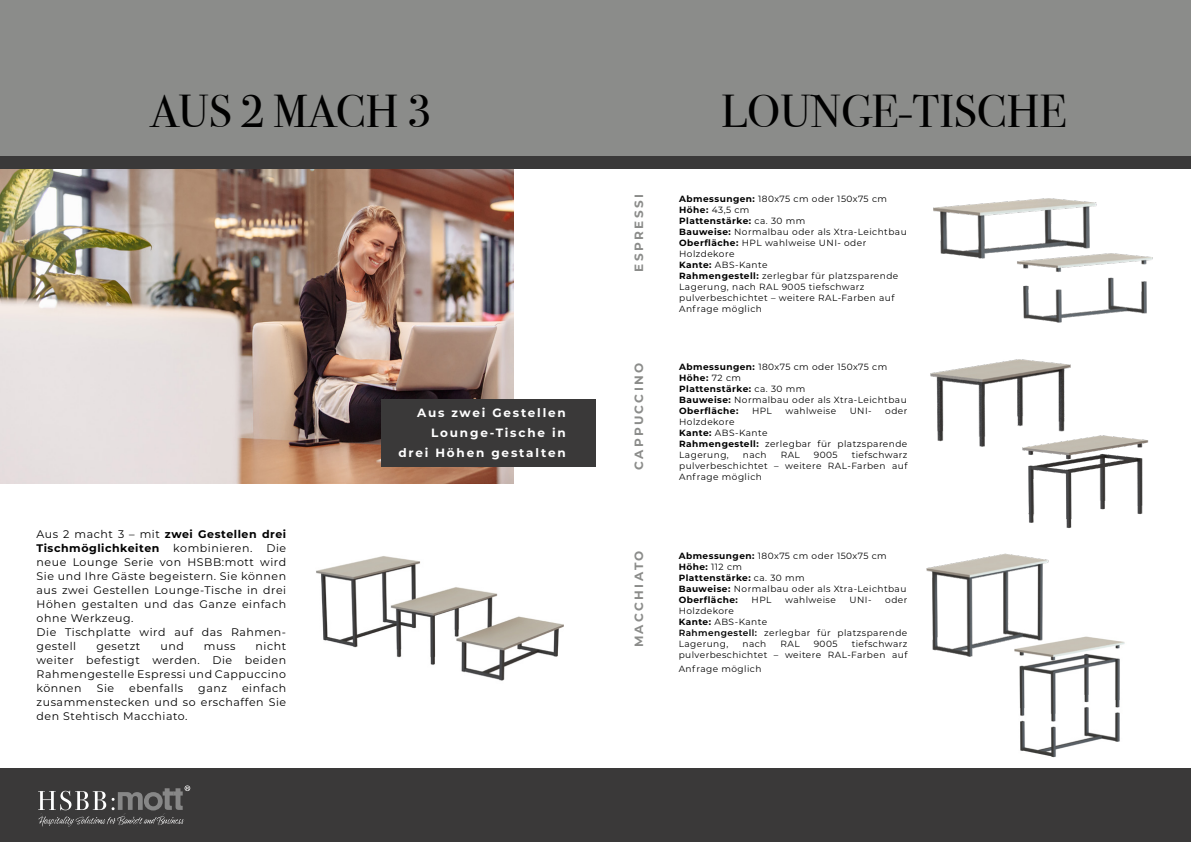
<style>
.page{position:relative;width:1191px;height:842px;background:#fff}
.page>*{position:absolute;margin:0;border:0;box-sizing:border-box;transform-origin:0 0}
.t1{font:46px "Bodoni Svty Two ITCTT";color:#000}
.t2{font:700 12px/20px "Montserrat";letter-spacing:.15em;color:#fff;text-align:right}
.t3{font:700 12px "Montserrat";letter-spacing:.2em;color:#8b8c8a}
.t4{font:11px/14px "Montserrat";letter-spacing:.05em;color:#000;text-align:justify}
.t5{font:700 11px/14px "Montserrat";letter-spacing:.05em;color:#000}
.t6{font:9px/11px "Montserrat";letter-spacing:.05em;color:#000}
.s1{font-weight:400}
.s2{font-weight:700}
.s3{font-weight:600}
</style>
<div class="page">
<img style="left:0;top:169px;width:513px;height:314px">
<div style="left:381px;top:400px;width:214px;height:67px;background:#3a3939"></div>
<div style="left:0;top:0;width:1191px;height:156px;background:#8b8c8a"></div>
<div style="left:0;top:769px;width:1191px;height:73px;background:#3a3939"></div>
<div style="left:0;top:156px;width:1191px;height:13px;background:#3a3939"></div>
<img style="left:316px;top:556px;width:248px;height:125px">
<img style="left:933px;top:198px;width:164px;height:61px">
<img style="left:1009px;top:242px;width:144px;height:81px">
<img style="left:930px;top:359px;width:141px;height:88px">
<img style="left:1020px;top:433px;width:129px;height:95px">
<img style="left:1019px;top:636px;width:106px;height:121px">
<img style="left:926px;top:553px;width:127px;height:109px">
<svg style="left:38px;top:785px;width:152px;height:41px"></svg>
<h1 class="t1" style="left:150px;top:74px;width:283px">AUS 2 MACH 3</h1>
<p class="t5" style="left:37px;top:527px;width:251px"><span class="s1">Aus 2 macht 3 – mit</span> zwei Gestellen drei<br>Tischmöglichkeiten</p>
<p class="t4" style="left:37px;top:541px;width:251px;text-align:left;text-indent:230px">Die neue Lounge Serie von HSBB:mott wird<br>Sie und Ihre Gäste begeistern. Sie können aus zwei Gestellen Lounge-Tische in drei<br>Höhen gestalten und das Ganze einfach ohne Werkzeug.<br>Die Tischplatte wird auf das Rahmen&shy;gestell</p>
<p class="t4" style="left:173px;top:541px;width:81px">kombinieren.</p>
<p class="t4" style="left:37px;top:639px;width:251px;text-indent:219px">nicht weiter befestigt werden. Die beiden Rahmengestelle Espressi und Cappuccino können</p>
<p class="t4" style="left:96px;top:639px;width:46px">gesetzt</p>
<p class="t4" style="left:160px;top:639px;width:25px">und</p>
<p class="t4" style="left:204px;top:639px;width:33px">muss</p>
<p class="t4" style="left:37px;top:681px;width:251px;text-indent:205px">einfach zusammenstecken und so erschaffen Sie den Stehtisch Macchiato.</p>
<p class="t4" style="left:97px;top:681px;width:19px">Sie</p>
<p class="t4" style="left:129px;top:681px;width:55px">ebenfalls</p>
<p class="t4" style="left:198px;top:681px;width:30px">ganz</p>
<h2 class="t2" style="left:398px;top:402px;width:169px">Aus zwei Gestellen<br>Lounge-Tische in drei Höhen gestalten</h2>
<h2 class="t3" style="left:630px;top:272px;width:79px;rotate:-90deg">ESPRESSI</h2>
<h2 class="t3" style="left:630px;top:470px;width:109px;rotate:-90deg">CAPPUCCINO</h2>
<h2 class="t3" style="left:630px;top:647px;width:98px;rotate:-90deg">MACCHIATO</h2>
<h1 class="t1" style="left:721px;top:74px;width:347px">LOUNGE-TISCHE</h1>
<p class="t6" style="left:679px;top:193px;width:229px"><span class="s2">Abmessungen:</span> 180x75 cm oder 150x75 cm<br><span class="s2">Höhe:</span> 43,5 cm<br><span class="s2">Plattenstärke:</span> ca. 30 mm<br><span class="s2">Bauweise:</span> Normalbau oder als Xtra-Leichtbau<br><span class="s2">Oberfläche:</span> HPL wahlweise UNI- oder<br>Holzdekore<br><span class="s2">Kante:</span> ABS-Kante<br><span class="s2">Rahmengestell:</span> zerlegbar für platzsparende<br>Lagerung, nach RAL 9005 tiefschwarz pulverbeschichtet – weitere RAL-Farben auf<br>Anfrage möglich</p>
<p class="t6" style="left:679px;top:361px;width:229px"><span class="s2">Abmessungen:</span> 180x75 cm oder 150x75 cm<br><span class="s2">Höhe:</span> 72 cm<br><span class="s2">Plattenstärke:</span> ca. 30 mm<br><span class="s2">Bauweise:</span> Normalbau oder als Xtra-Leichtbau<br><span class="s2">Oberfläche:</span></p>
<p class="t6" style="left:752px;top:405px;width:21px">HPL</p>
<p class="t6" style="left:785px;top:405px;width:52px">wahlweise</p>
<p class="t6" style="left:849px;top:405px;width:23px">UNI-</p>
<p class="t6" style="left:885px;top:405px;width:24px">oder</p>
<p class="t6" style="left:679px;top:416px;width:230px">Holzdekore<br><span class="s2">Kante:</span> ABS-Kante<br><span class="s2">Rahmengestell:</span> zerlegbar für platzsparende<br>Lagerung,</p>
<p class="t6" style="left:679px;top:449px;width:230px;text-align:justify;text-indent:172px">tiefschwarz pulverbeschichtet – weitere RAL-Farben auf Anfrage möglich</p>
<p class="t6" style="left:743px;top:449px;width:25px">nach</p>
<p class="t6" style="left:780px;top:449px;width:21px">RAL</p>
<p class="t6" style="left:814px;top:449px;width:25px">9005</p>
<p class="t6" style="left:678px;top:550px;width:229px"><span class="s2">Abmessungen:</span> 180x75 cm oder 150x75 cm<br><span class="s2">Höhe:</span> 112 cm<br><span class="s2">Plattenstärke:</span> ca. 30 mm<br><span class="s2">Bauweise:</span> Normalbau oder als Xtra-Leichtbau<br><span class="s2">Oberfläche:</span></p>
<p class="t6" style="left:751px;top:594px;width:21px">HPL</p>
<p class="t6" style="left:785px;top:594px;width:52px">wahlweise</p>
<p class="t6" style="left:849px;top:594px;width:23px">UNI-</p>
<p class="t6" style="left:885px;top:594px;width:24px">oder</p>
<p class="t6" style="left:678px;top:605px;width:230px">Holzdekore<br><span class="s2">Kante:</span> ABS-Kante<br><span class="s3">Rahmengestell:</span> zerlegbar für platzsparende<br>Lagerung,</p>
<p class="t6" style="left:678px;top:638px;width:230px;text-align:right">tiefschwarz<br>pulverbeschichtet – weitere RAL-Farben auf</p>
<p class="t6" style="left:678px;top:663px;width:84px">Anfrage möglich</p>
<p class="t6" style="left:742px;top:638px;width:25px">nach</p>
<p class="t6" style="left:780px;top:638px;width:21px">RAL</p>
<p class="t6" style="left:813px;top:638px;width:25px">9005</p>
</div>
